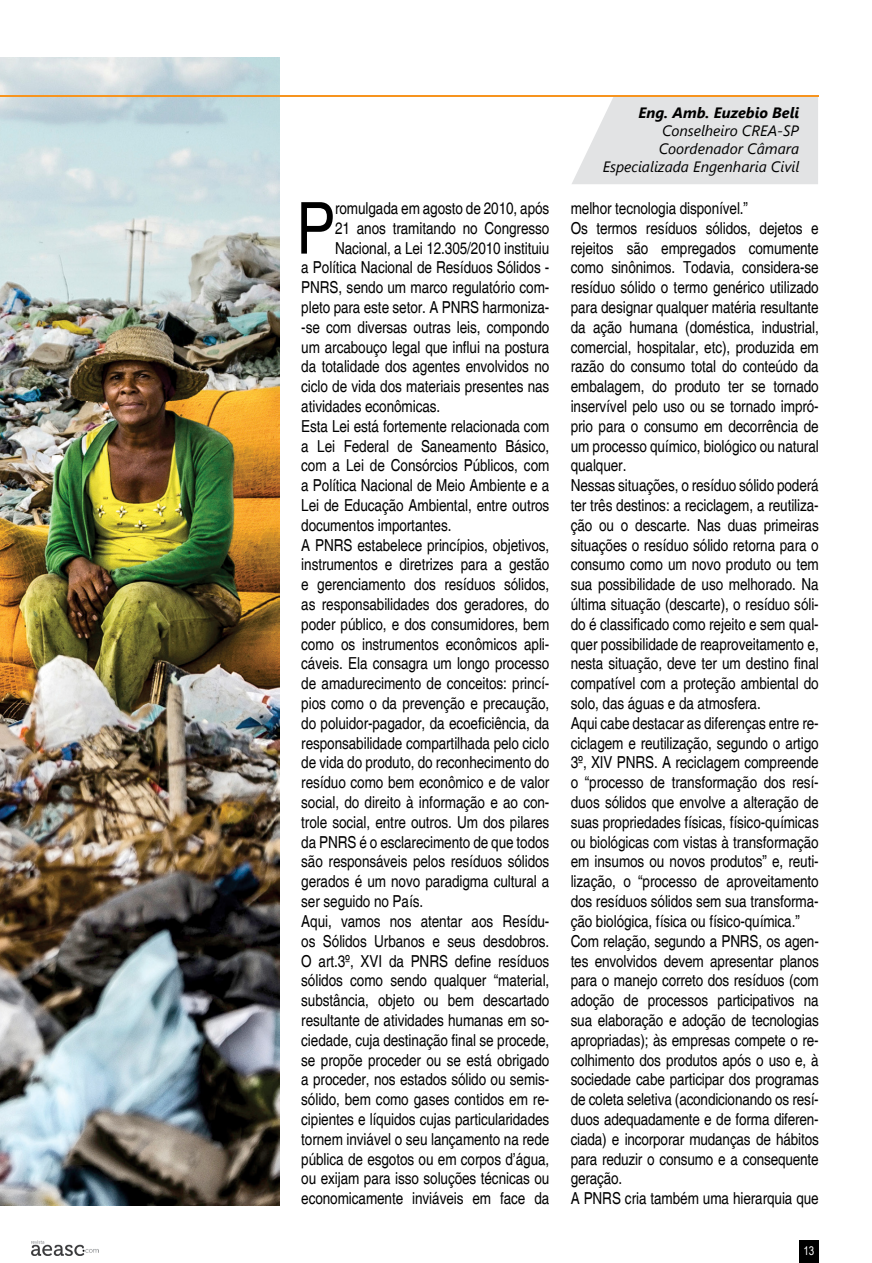
<style>
.page{position:relative;width:872px;height:1263px;background:#fff}
.page>*{position:absolute;margin:0;border:0;box-sizing:border-box;transform-origin:0 0}
.t1{font:condensed 71.7px "Helvetica";color:#000}
.t2{font:condensed 16.5px/19.8px "Helvetica";letter-spacing:-.005em;color:#000}
.t3{font:italic 15px/18px "Segoe UI";color:#000;text-align:right}
.t4{font:italic 700 15px "Segoe UI";color:#000}
.t5{font:12px "Arial Narrow";color:#fff}
</style>
<div class="page">
<svg style="left:571px;top:96px;width:247px;height:88px;background:#e4e4e4"></svg>
<img style="left:0;top:57px;width:280px;height:1148px">
<div style="left:799px;top:1240px;width:20px;height:23px;background:#000"></div>
<img style="left:32px;top:1240px;width:66px;height:15px">
<hr style="left:0;top:95px;width:819px;height:1px;background:#f7941e">
<h1 class="t1" style="left:296px;top:186px;width:41px">P</h1>
<p class="t2" style="left:335px;top:198px;width:216px">romulgada em agosto de 2010, após</p>
<p class="t2" style="left:335px;top:218px;width:216px">21 anos tramitando no Congresso</p>
<p class="t2" style="left:335px;top:238px;width:216px">Nacional, a Lei 12.305/2010 instituiu</p>
<p class="t2" style="left:301px;top:258px;width:250px">a Política Nacional de Resíduos Sólidos -</p>
<p class="t2" style="left:301px;top:278px;width:250px">PNRS, sendo um marco regulatório com-</p>
<p class="t2" style="left:301px;top:297px;width:249px">pleto para este setor. A PNRS harmoniza-</p>
<p class="t2" style="left:301px;top:317px;width:249px">-se com diversas outras leis, compondo</p>
<p class="t2" style="left:301px;top:337px;width:249px">um arcabouço legal que influi na postura</p>
<p class="t2" style="left:301px;top:357px;width:249px">da totalidade dos agentes envolvidos no</p>
<p class="t2" style="left:301px;top:377px;width:249px">ciclo de vida dos materiais presentes nas</p>
<p class="t2" style="left:301px;top:396px;width:140px">atividades econômicas.</p>
<p class="t2" style="left:301px;top:416px;width:249px">Esta Lei está fortemente relacionada com</p>
<p class="t2" style="left:301px;top:436px;width:250px">a Lei Federal de Saneamento Básico,</p>
<p class="t2" style="left:301px;top:456px;width:249px">com a Lei de Consórcios Públicos, com</p>
<p class="t2" style="left:301px;top:476px;width:250px">a Política Nacional de Meio Ambiente e a</p>
<p class="t2" style="left:301px;top:495px;width:250px">Lei de Educação Ambiental, entre outros</p>
<p class="t2" style="left:301px;top:515px;width:152px">documentos importantes.</p>
<p class="t2" style="left:301px;top:535px;width:249px">A PNRS estabelece princípios, objetivos,</p>
<p class="t2" style="left:301px;top:555px;width:249px">instrumentos e diretrizes para a gestão</p>
<p class="t2" style="left:301px;top:575px;width:250px">e gerenciamento dos resíduos sólidos,</p>
<p class="t2" style="left:301px;top:594px;width:249px">as responsabilidades dos geradores, do</p>
<p class="t2" style="left:301px;top:614px;width:249px">poder público, e dos consumidores, bem</p>
<p class="t2" style="left:301px;top:634px;width:249px">como os instrumentos econômicos apli-</p>
<p class="t2" style="left:301px;top:654px;width:249px">cáveis. Ela consagra um longo processo</p>
<p class="t2" style="left:301px;top:674px;width:250px">de amadurecimento de conceitos: princí-</p>
<p class="t2" style="left:301px;top:693px;width:250px">pios como o da prevenção e precaução,</p>
<p class="t2" style="left:301px;top:713px;width:249px">do poluidor-pagador, da ecoeficiência, da</p>
<p class="t2" style="left:301px;top:733px;width:249px">responsabilidade compartilhada pelo ciclo</p>
<p class="t2" style="left:301px;top:753px;width:249px">de vida do produto, do reconhecimento do</p>
<p class="t2" style="left:301px;top:773px;width:249px">resíduo como bem econômico e de valor</p>
<p class="t2" style="left:301px;top:792px;width:250px">social, do direito à informação e ao con-</p>
<p class="t2" style="left:301px;top:812px;width:249px">trole social, entre outros. Um dos pilares</p>
<p class="t2" style="left:301px;top:832px;width:250px">da PNRS é o esclarecimento de que todos</p>
<p class="t2" style="left:301px;top:852px;width:249px">são responsáveis pelos resíduos sólidos</p>
<p class="t2" style="left:301px;top:872px;width:249px">gerados é um novo paradigma cultural a</p>
<p class="t2" style="left:301px;top:891px;width:123px">ser seguido no País.</p>
<p class="t2" style="left:301px;top:911px;width:250px">Aqui, vamos nos atentar aos Resídu-</p>
<p class="t2" style="left:301px;top:931px;width:249px">os Sólidos Urbanos e seus desdobros.</p>
<p class="t2" style="left:301px;top:951px;width:250px">O art.3º, XVI da PNRS define resíduos</p>
<p class="t2" style="left:301px;top:971px;width:249px">sólidos como sendo qualquer “material,</p>
<p class="t2" style="left:301px;top:990px;width:250px">substância, objeto ou bem descartado</p>
<p class="t2" style="left:301px;top:1010px;width:250px">resultante de atividades humanas em so-</p>
<p class="t2" style="left:301px;top:1030px;width:249px">ciedade, cuja destinação final se procede,</p>
<p class="t2" style="left:301px;top:1050px;width:250px">se propõe proceder ou se está obrigado</p>
<p class="t2" style="left:301px;top:1070px;width:250px">a proceder, nos estados sólido ou semis-</p>
<p class="t2" style="left:301px;top:1089px;width:249px">sólido, bem como gases contidos em re-</p>
<p class="t2" style="left:301px;top:1109px;width:249px">cipientes e líquidos cujas particularidades</p>
<p class="t2" style="left:301px;top:1129px;width:249px">tornem inviável o seu lançamento na rede</p>
<p class="t2" style="left:301px;top:1149px;width:249px">pública de esgotos ou em corpos d’água,</p>
<p class="t2" style="left:301px;top:1169px;width:249px">ou exijam para isso soluções técnicas ou</p>
<p class="t2" style="left:301px;top:1188px;width:249px">economicamente inviáveis em face da</p>
<p class="t4" style="left:638px;top:102px;width:162px">Eng. Amb. Euzebio Beli</p>
<p class="t3" style="left:602px;top:121px;width:198px">Conselheiro CREA-SP<br>Coordenador Câmara<br>Especializada Engenharia Civil</p>
<p class="t2" style="left:570px;top:198px;width:250px">melhor tecnologia disponível.”<br>Os termos resíduos sólidos, dejetos e rejeitos são empregados comumente como sinônimos. Todavia, considera-se resíduo sólido o termo genérico utilizado para designar qualquer matéria resultante da ação humana (doméstica, industrial, comercial, hospitalar, etc), produzida em razão do consumo total do conteúdo da embalagem, do produto ter se tornado inservível pelo uso ou se tornado impró&shy;prio para o consumo em decorrência de um processo químico, biológico ou natural qualquer.<br>Nessas situações, o resíduo sólido poderá ter três destinos: a reciclagem, a reutiliza&shy;ção ou o descarte. Nas duas primeiras situações o resíduo sólido retorna para o consumo como um novo produto ou tem sua possibilidade de uso melhorado. Na última situação (descarte), o resíduo sóli&shy;do é classificado como rejeito e sem qual&shy;quer possibilidade de reaproveitamento e, nesta situação, deve ter um destino final compatível com a proteção ambiental do solo, das águas e da atmosfera.<br>Aqui cabe destacar as diferenças entre re&shy;ciclagem e reutilização, segundo o artigo 3º, XIV PNRS. A reciclagem compreende o “processo de transformação dos resí&shy;duos sólidos que envolve a alteração de suas propriedades físicas, físico-químicas ou biológicas com vistas à transformação em insumos ou novos produtos” e, reuti&shy;lização, o “processo de aproveitamento dos resíduos sólidos sem sua transforma&shy;ção biológica, física ou físico-química.” Com relação, segundo a PNRS, os agen&shy;tes envolvidos devem apresentar planos para o manejo correto dos resíduos (com adoção de processos participativos na sua elaboração e adoção de tecnologias apropriadas); às empresas compete o re&shy;colhimento dos produtos após o uso e, à sociedade cabe participar dos programas de coleta seletiva (acondicionando os resí&shy;duos adequadamente e de forma diferen&shy;ciada) e incorporar mudanças de hábitos para reduzir o consumo e a consequente geração.<br>A PNRS cria também uma hierarquia que</p>
<p class="t5" style="left:803px;top:1242px;width:12px">13</p>
</div>
